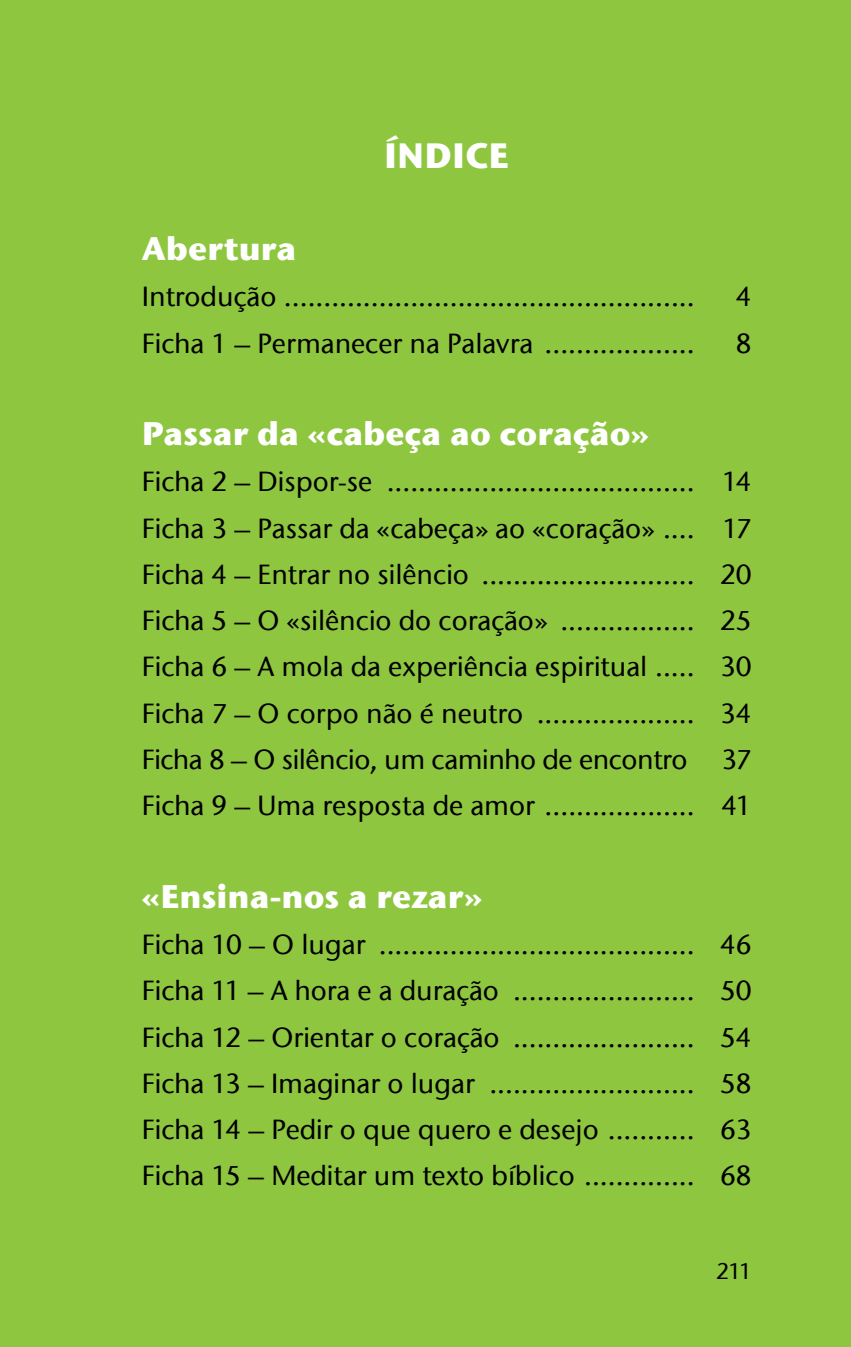
<style>
.page{position:relative;width:851px;height:1347px;background:#fff}
.page>*{position:absolute;margin:0;border:0;box-sizing:border-box;transform-origin:0 0}
.t1{font:700 35px "ITC Stone Sans Com";color:#fff}
.t2{font:700 32.5px "ITC Stone Sans Com";color:#fff}
.t3{font:500 27.5px/46.2px "ITC Stone Sans Com";color:#000;text-align:justify}
.t4{font:500 22.5px "ITC Stone Sans Com";color:#000}
</style>
<div class="page">
<div style="left:0;top:0;width:850px;height:1346px;background:#8ec640"></div>
<p class="t1" style="left:384px;top:133px;width:126px">ÍNDICE</p>
<p class="t2" style="left:142px;top:228px;width:156px">Abertura</p>
<p class="t3" style="left:142px;top:274px;width:554px">Introdução ....................................................</p>
<p class="t3" style="left:735px;top:274px;width:17px">4</p>
<p class="t3" style="left:142px;top:320px;width:554px">Ficha 1 – Permanecer na Palavra ...................</p>
<p class="t3" style="left:735px;top:320px;width:17px">8</p>
<p class="t2" style="left:142px;top:413px;width:509px">Passar da «cabeça ao coração»</p>
<p class="t3" style="left:142px;top:459px;width:611px">Ficha 2 – Dispor-se ....................................... 14<br>Ficha 3 – Passar da «cabeça» ao «coração» .... 17<br>Ficha 4 – Entrar no silêncio ........................... 20<br>Ficha 5 – O «silêncio do coração» ................. 25<br>Ficha 6 – A mola da experiência espiritual ..... 30<br>Ficha 7 – O corpo não é neutro .................... 34<br>Ficha 8 – O silêncio, um caminho de encontro 37<br>Ficha 9 – Uma resposta de amor ................... 41</p>
<p class="t2" style="left:142px;top:875px;width:342px">«Ensina-nos a rezar»</p>
<p class="t3" style="left:142px;top:921px;width:611px">Ficha 10 – O lugar ........................................ 46<br>Ficha 11 – A hora e a duração ....................... 50<br>Ficha 12 – Orientar o coração ....................... 54<br>Ficha 13 – Imaginar o lugar .......................... 58<br>Ficha 14 – Pedir o que quero e desejo ........... 63<br>Ficha 15 – Meditar um texto bíblico .............. 68</p>
<p class="t4" style="left:716px;top:1257px;width:37px">211</p>
</div>
